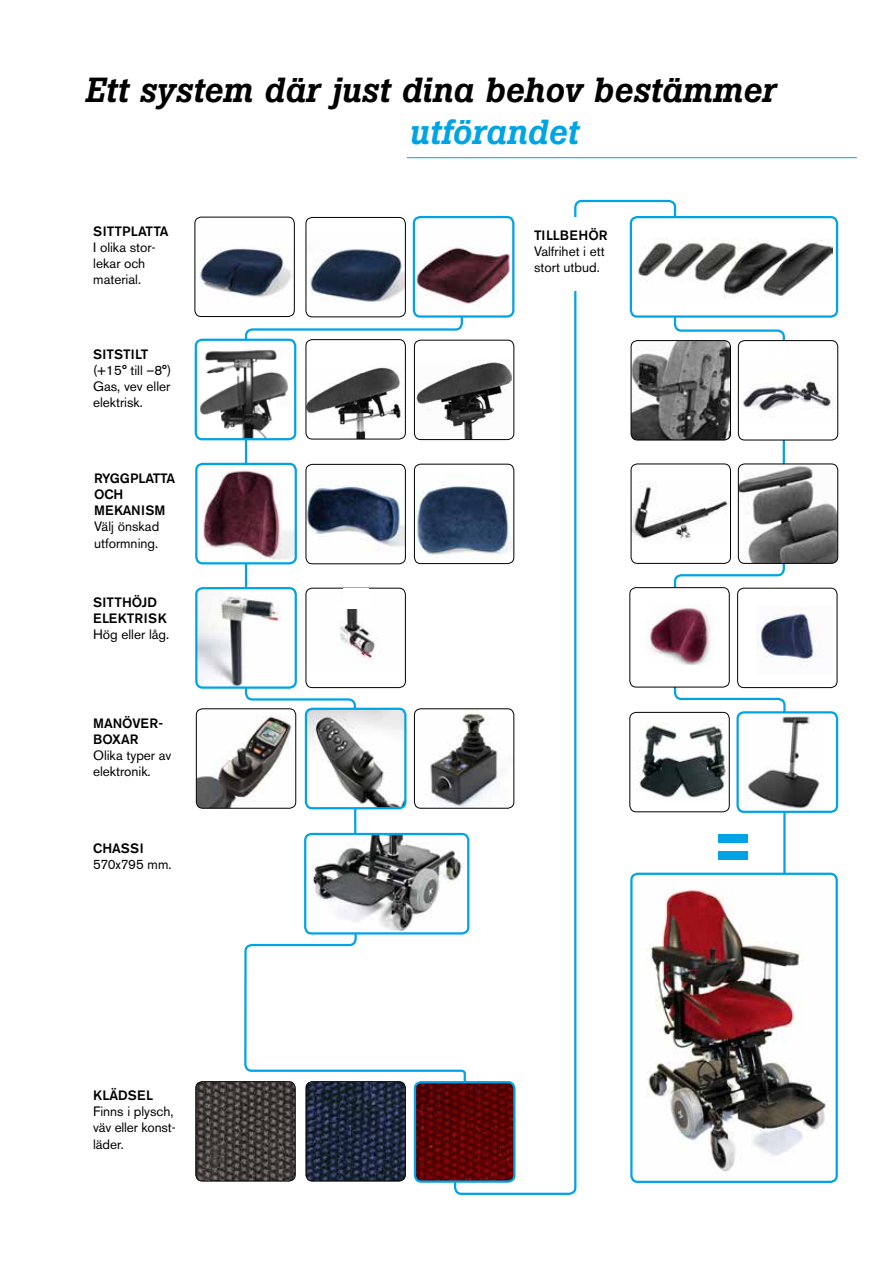
<style>
.page{position:relative;width:893px;height:1263px;background:#fff}
.page>*{position:absolute;margin:0;border:0;box-sizing:border-box;transform-origin:0 0}
.t1{font:italic 500 34.5px "Boton";color:#000}
.t2{font:italic 500 34.5px "Boton";color:#00a4e4}
.t3{font:13.5px/16.2px "Akzidenz Grotesk BE";color:#000}
.t4{font:500 13.5px/16.2px "Akzidenz Grotesk BE";color:#000}
.t5{font:500 13.5px/16.2px "Akzidenz Grotesk BE";letter-spacing:.02em;color:#000}
</style>
<div class="page">
<svg style="left:454px;top:199px;width:333px;height:996px"></svg>
<svg style="left:243px;top:157px;width:224px;height:925px"></svg>
<div style="left:630px;top:588px;width:99px;height:99px;background:#fff;border-radius:6px"></div>
<img style="left:646px;top:605px;width:68px;height:59px">
<div style="left:629px;top:587px;width:101px;height:100px;border:1px solid #000;border-radius:6px"></div>
<div style="left:631px;top:464px;width:99px;height:99px;background:#fff;border-radius:6px"></div>
<img style="left:633px;top:481px;width:96px;height:60px">
<div style="left:631px;top:464px;width:100px;height:100px;border:1px solid #000;border-radius:6px"></div>
<img style="left:631px;top:341px;width:99px;height:99px">
<div style="left:631px;top:340px;width:100px;height:100px;border:1px solid #000;border-radius:6px"></div>
<div style="left:738px;top:712px;width:99px;height:100px;background:#fff;border-radius:6px"></div>
<img style="left:747px;top:715px;width:75px;height:94px">
<div style="left:736px;top:711px;width:102px;height:102px;border:2px solid #00a4e4;border-radius:6px"></div>
<div style="left:306px;top:217px;width:99px;height:100px;background:#fff;border-radius:6px"></div>
<img style="left:306px;top:249px;width:99px;height:68px">
<div style="left:306px;top:217px;width:100px;height:100px;border:1px solid #000;border-radius:6px"></div>
<img style="left:196px;top:709px;width:99px;height:99px">
<div style="left:196px;top:708px;width:100px;height:101px;border:1px solid #000;border-radius:6px"></div>
<div style="left:195px;top:217px;width:99px;height:100px;background:#fff;border-radius:6px"></div>
<img style="left:200px;top:248px;width:92px;height:50px">
<div style="left:195px;top:217px;width:100px;height:100px;border:1px solid #000;border-radius:6px"></div>
<img style="left:414px;top:709px;width:100px;height:99px">
<div style="left:414px;top:708px;width:100px;height:101px;border:1px solid #000;border-radius:6px"></div>
<img style="left:198px;top:588px;width:98px;height:100px">
<div style="left:195px;top:587px;width:102px;height:102px;border:2px solid #00a4e4;border-radius:6px"></div>
<img style="left:306px;top:1082px;width:99px;height:99px">
<div style="left:306px;top:1081px;width:100px;height:100px;border:1px solid #000;border-radius:6px"></div>
<img style="left:417px;top:1082px;width:97px;height:98px">
<div style="left:414px;top:1081px;width:101px;height:102px;border:2px solid #00a4e4;border-radius:6px"></div>
<div style="left:738px;top:341px;width:100px;height:99px;background:#fff;border-radius:6px"></div>
<img style="left:743px;top:381px;width:90px;height:32px">
<div style="left:738px;top:340px;width:100px;height:100px;border:1px solid #000;border-radius:6px"></div>
<div style="left:631px;top:217px;width:206px;height:100px;background:#fff;border-radius:6px"></div>
<img style="left:636px;top:238px;width:196px;height:60px">
<div style="left:630px;top:216px;width:208px;height:102px;border:2px solid #00a4e4;border-radius:6px"></div>
<img style="left:631px;top:723px;width:97px;height:79px">
<div style="left:629px;top:712px;width:101px;height:100px;border:1px solid #000;border-radius:6px"></div>
<div style="left:414px;top:217px;width:99px;height:99px;background:#fff;border-radius:6px"></div>
<img style="left:416px;top:246px;width:95px;height:61px">
<div style="left:413px;top:216px;width:101px;height:102px;border:2px solid #00a4e4;border-radius:6px"></div>
<img style="left:306px;top:709px;width:99px;height:99px">
<div style="left:305px;top:708px;width:101px;height:101px;border:2px solid #00a4e4;border-radius:6px"></div>
<img style="left:305px;top:834px;width:163px;height:99px">
<div style="left:304px;top:833px;width:165px;height:101px;border:2px solid #00a4e4;border-radius:6px"></div>
<div style="left:306px;top:588px;width:99px;height:100px;background:#fff;border-radius:6px"></div>
<img style="left:306px;top:588px;width:99px;height:71px">
<div style="left:306px;top:588px;width:100px;height:100px;border:1px solid #000;border-radius:6px"></div>
<img style="left:306px;top:464px;width:99px;height:96px">
<div style="left:306px;top:464px;width:100px;height:100px;border:1px solid #000;border-radius:6px"></div>
<img style="left:196px;top:1083px;width:99px;height:98px">
<div style="left:195px;top:1081px;width:101px;height:100px;border:1px solid #000;border-radius:6px"></div>
<div style="left:196px;top:340px;width:99px;height:99px;background:#fff;border-radius:6px"></div>
<img style="left:198px;top:350px;width:91px;height:87px">
<div style="left:195px;top:339px;width:101px;height:101px;border:2px solid #00a4e4;border-radius:6px"></div>
<div style="left:738px;top:588px;width:99px;height:100px;background:#fff;border-radius:6px"></div>
<img style="left:756px;top:608px;width:61px;height:54px">
<div style="left:737px;top:588px;width:100px;height:100px;border:1px solid #000;border-radius:6px"></div>
<img style="left:738px;top:464px;width:100px;height:99px">
<div style="left:738px;top:464px;width:100px;height:100px;border:1px solid #000;border-radius:6px"></div>
<img style="left:198px;top:464px;width:98px;height:96px">
<div style="left:195px;top:463px;width:102px;height:101px;border:2px solid #00a4e4;border-radius:6px"></div>
<div style="left:414px;top:340px;width:100px;height:100px;background:#fff;border-radius:6px"></div>
<img style="left:415px;top:362px;width:97px;height:78px">
<div style="left:414px;top:340px;width:100px;height:100px;border:1px solid #000;border-radius:6px"></div>
<div style="left:306px;top:340px;width:99px;height:99px;background:#fff;border-radius:6px"></div>
<img style="left:306px;top:367px;width:99px;height:72px">
<div style="left:306px;top:339px;width:100px;height:100px;border:1px solid #000;border-radius:6px"></div>
<div style="left:414px;top:464px;width:100px;height:100px;background:#fff;border-radius:6px"></div>
<img style="left:414px;top:482px;width:100px;height:79px">
<div style="left:414px;top:464px;width:100px;height:100px;border:1px solid #000;border-radius:6px"></div>
<div style="left:526px;top:217px;width:100px;height:74px;background:#fff"></div>
<img style="left:631px;top:874px;width:204px;height:308px">
<div style="left:630px;top:873px;width:208px;height:310px;border:2px solid #00a4e4;border-radius:6px"></div>
<div style="left:718px;top:834px;width:30px;height:8px;background:#00a4e4"></div>
<div style="left:718px;top:851px;width:30px;height:8px;background:#00a4e4"></div>
<div style="left:343px;top:588px;width:25px;height:21px;background:#fff"></div>
<hr style="left:407px;top:157px;width:450px;height:1px;background:#00a4e4">
<h1 class="t1" style="left:85px;top:70px;width:692px">Ett system där just dina behov bestämmer</h1>
<h1 class="t2" style="left:409px;top:112px;width:171px">utförandet</h1>
<p class="t4" style="left:93px;top:223px;width:77px">SITTPLATTA</p>
<p class="t3" style="left:93px;top:239px;width:64px">I olika stor&shy;lekar och material.</p>
<p class="t4" style="left:93px;top:346px;width:57px">SITSTILT</p>
<p class="t3" style="left:93px;top:362px;width:80px;text-align:justify">(+15° till –8°)<br>Gas, vev eller elektrisk.</p>
<p class="t4" style="left:94px;top:470px;width:83px">RYGGPLATTA<br>OCH<br>MEKANISM</p>
<p class="t3" style="left:94px;top:519px;width:67px">Välj önskad utformning.</p>
<p class="t5" style="left:93px;top:594px;width:75px">SITTHÖJD<br>ELEKTRISK</p>
<p class="t3" style="left:93px;top:626px;width:78px">Hög eller låg.</p>
<p class="t4" style="left:93px;top:715px;width:72px">MANÖVER-<br>BOXAR</p>
<p class="t3" style="left:93px;top:747px;width:80px">Olika typer av elektronik.</p>
<p class="t4" style="left:93px;top:840px;width:52px">CHASSI</p>
<p class="t3" style="left:93px;top:856px;width:80px">570x795 mm.</p>
<p class="t4" style="left:93px;top:1087px;width:62px">KLÄDSEL</p>
<p class="t3" style="left:93px;top:1103px;width:84px">Finns i plysch, väv eller konst&shy;läder.</p>
<p class="t4" style="left:534px;top:227px;width:75px">TILLBEHÖR</p>
<p class="t3" style="left:534px;top:243px;width:72px">Valfrihet i ett stort utbud.</p>
</div>
